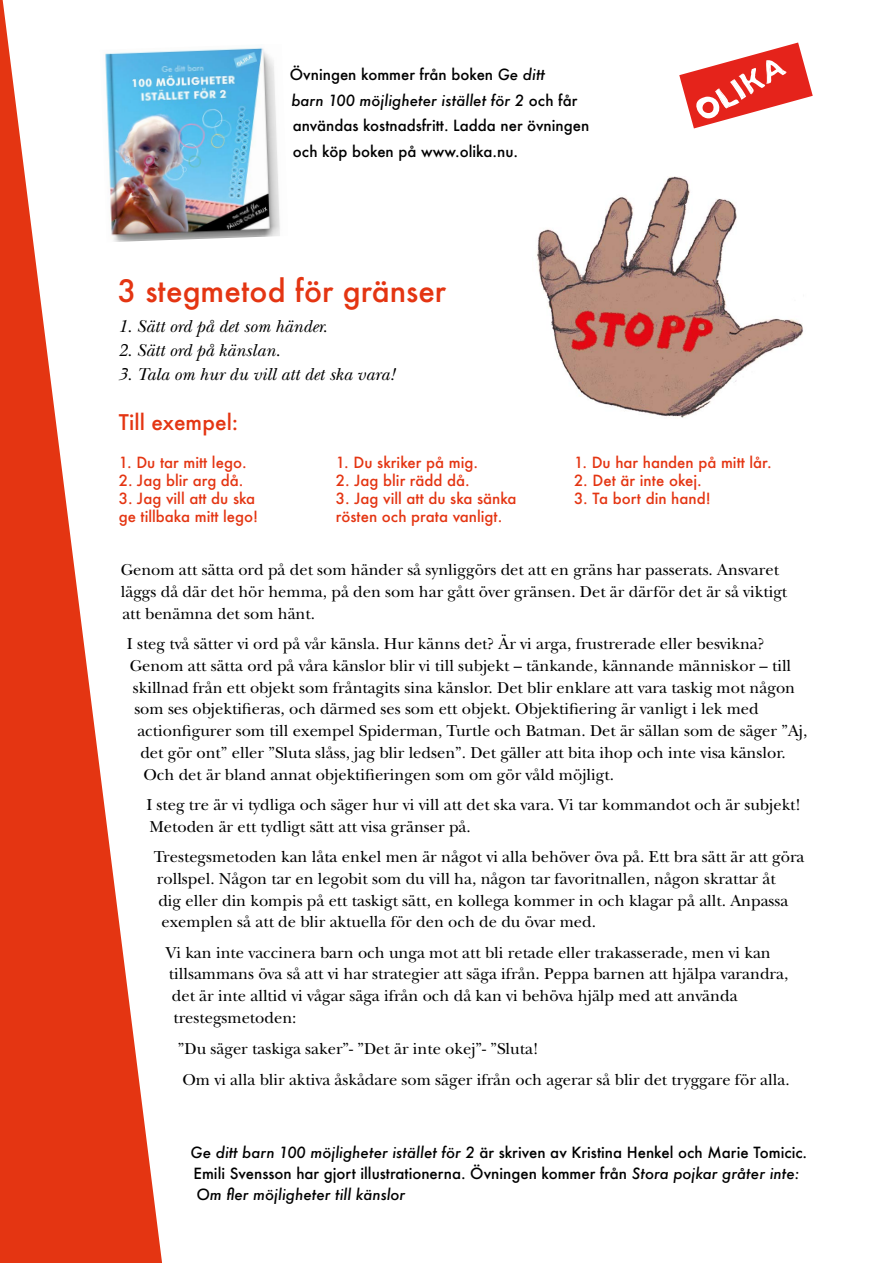
<style>
.page{position:relative;width:893px;height:1263px;background:#fff}
.page>*{position:absolute;margin:0;border:0;box-sizing:border-box;transform-origin:0 0}
.t1{font:500 30px "Futura";color:#e43512}
.t2{font:500 21px "Futura";color:#e43512}
.t3{font:italic 18px "New Baskerville";color:#000}
.t4{font:16.5px/21.8px "New Baskerville";color:#000}
.t5{font:500 15px/25.5px "Futura";color:#000}
.t6{font:500 15px/18px "Futura";color:#e43512}
.s1{font-style:italic}
</style>
<div class="page">
<img style="left:537px;top:177px;width:266px;height:241px">
<svg style="left:0;top:0;width:162px;height:1263px;fill:#e43512"></svg>
<img style="left:100px;top:44px;width:180px;height:198px">
<svg style="left:679px;top:43px;width:134px;height:85px"></svg>
<p class="t5" style="left:290px;top:62px;width:301px">Övningen kommer från boken <span class="s1">Ge ditt<br>barn 100 möjligheter istället för 2</span> och får användas kostnadsfritt. Ladda ner övningen och köp boken på www.olika.nu.</p>
<h1 class="t1" style="left:118px;top:270px;width:330px">3 stegmetod för gränser</h1>
<p class="t3" style="left:118px;top:316px;width:211px">1. Sätt ord på det som händer.</p>
<p class="t3" style="left:118px;top:340px;width:164px">2. Sätt ord på känslan.</p>
<p class="t3" style="left:118px;top:364px;width:279px">3. Tala om hur du vill att det ska vara!</p>
<p class="t2" style="left:119px;top:408px;width:121px">Till exempel:</p>
<p class="t6" style="left:119px;top:453px;width:129px">1. Du tar mitt lego.</p>
<p class="t6" style="left:119px;top:471px;width:126px">2. Jag blir arg då.</p>
<p class="t6" style="left:119px;top:489px;width:141px">3. Jag vill att du ska ge tillbaka mitt lego!</p>
<p class="t4" style="left:121px;top:559px;width:668px">Genom att sätta ord på det som händer så synliggörs det att en gräns har passerats. Ansvaret läggs då där det hör hemma, på den som har gått över gränsen. Det är därför det är så viktigt att benämna det som hänt.</p>
<p class="t4" style="left:127px;top:633px;width:639px">I steg två sätter vi ord på vår känsla. Hur känns det? Är vi arga, frustrerade eller besvikna?</p>
<p class="t4" style="left:130px;top:655px;width:663px">Genom att sätta ord på våra känslor blir vi till subjekt – tänkande, kännande människor – till</p>
<p class="t4" style="left:133px;top:677px;width:664px">skillnad från ett objekt som fråntagits sina känslor. Det blir enklare att vara taskig mot någon</p>
<p class="t4" style="left:134px;top:698px;width:626px">som ses objektifieras, och därmed ses som ett objekt. Objektifiering är vanligt i lek med</p>
<p class="t4" style="left:137px;top:720px;width:672px">actionfigurer som till exempel Spiderman, Turtle och Batman. Det är sällan som de säger ”Aj,</p>
<p class="t4" style="left:140px;top:742px;width:647px">det gör ont” eller ”Sluta slåss, jag blir ledsen”. Det gäller att bita ihop och inte visa känslor.</p>
<p class="t4" style="left:143px;top:764px;width:472px">Och det är bland annat objektifieringen som om gör våld möjligt.</p>
<p class="t4" style="left:146px;top:794px;width:656px">I steg tre är vi tydliga och säger hur vi vill att det ska vara. Vi tar kommandot och är subjekt!<br>Metoden är ett tydligt sätt att visa gränser på.</p>
<p class="t4" style="left:154px;top:846px;width:652px">Trestegsmetoden kan låta enkel men är något vi alla behöver öva på. Ett bra sätt är att göra rollspel. Någon tar en legobit som du vill ha, någon tar favoritnallen, någon skrattar åt<br>dig eller din kompis på ett taskigt sätt, en kollega kommer in och klagar på allt. Anpassa exemplen så att de blir aktuella för den och de du övar med.</p>
<p class="t4" style="left:166px;top:941px;width:624px">Vi kan inte vaccinera barn och unga mot att bli retade eller trakasserade, men vi kan tillsammans öva så att vi har strategier att säga ifrån. Peppa barnen att hjälpa varandra, det är inte alltid vi vågar säga ifrån och då kan vi behöva hjälp med att använda trestegsmetoden:</p>
<p class="t4" style="left:178px;top:1033px;width:613px;line-height:31px">”Du säger taskiga saker”- ”Det är inte okej”- ”Sluta!<br>Om vi alla blir aktiva åskådare som säger ifrån och agerar så blir det tryggare för alla.</p>
<p class="t6" style="left:336px;top:453px;width:144px">1. Du skriker på mig.</p>
<p class="t6" style="left:336px;top:471px;width:135px">2. Jag blir rädd då.</p>
<p class="t6" style="left:336px;top:489px;width:182px">3. Jag vill att du ska sänka rösten och prata vanligt.</p>
<p class="t6" style="left:574px;top:453px;width:199px">1. Du har handen på mitt lår.</p>
<p class="t6" style="left:574px;top:471px;width:129px">2. Det är inte okej.</p>
<p class="t6" style="left:574px;top:489px;width:138px">3. Ta bort din hand!</p>
<p class="t5" style="left:191px;top:1142px;width:618px;line-height:21px"><span class="s1">Ge ditt barn 100 möjligheter istället för 2</span> är skriven av Kristina Henkel och Marie Tomicic.<br>Emili Svensson har gjort illustrationerna. Övningen kommer från <span class="s1">Stora pojkar gråter inte:<br>Om fler möjligheter till känslor</span></p>
</div>
